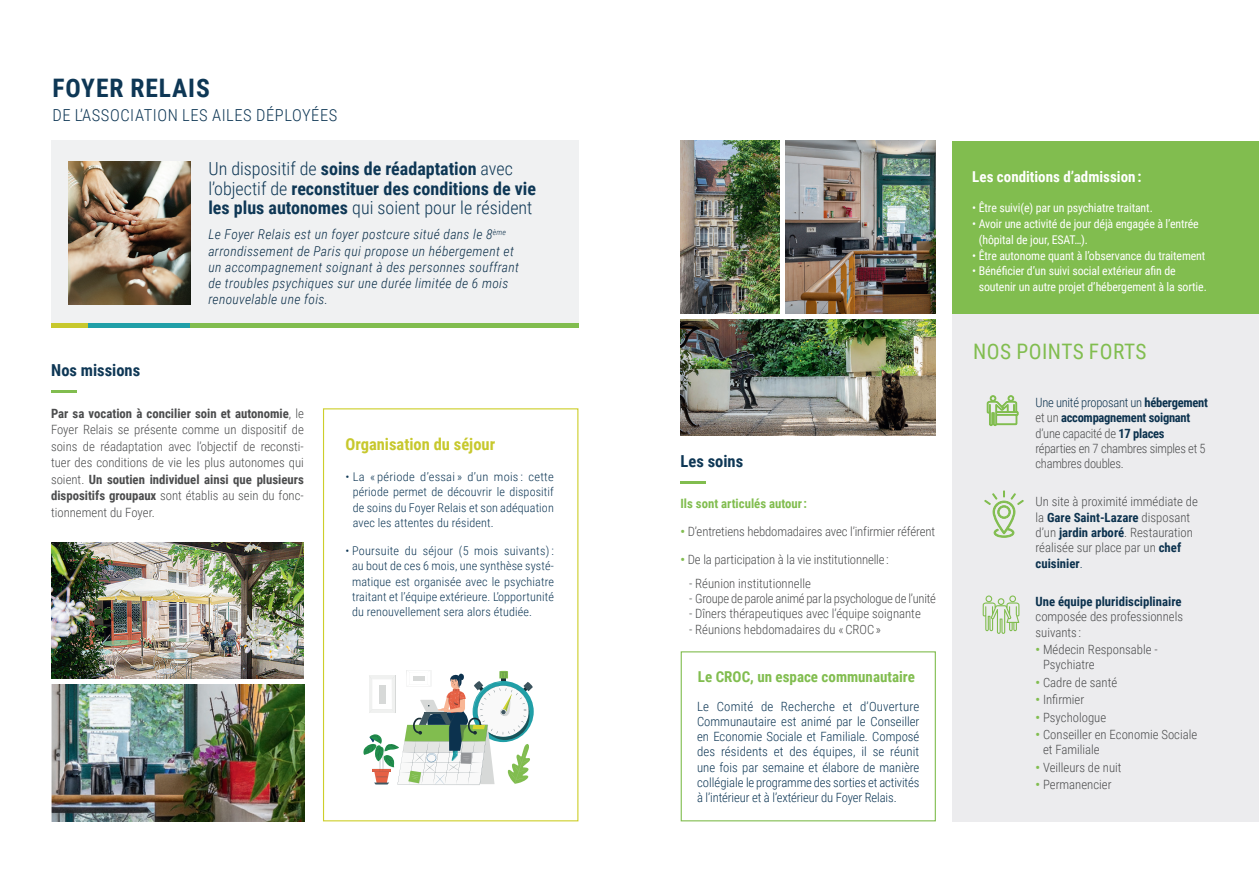
<style>
.page{position:relative;width:1259px;height:893px;background:#fff}
.page>*{position:absolute;margin:0;border:0;box-sizing:border-box;transform-origin:0 0}
.Titre{font:700 25.5px "Roboto Condensed";letter-spacing:.035em;color:#0e3755}
.Points_forts{font:21.3px "Roboto Condensed";letter-spacing:.025em;color:#81bd4f}
.t1{font:700 18px/19.5px "Roboto Condensed";color:#0e3755}
.Titre-2{font:300 16.5px "Roboto Condensed";letter-spacing:.035em;color:#0e3755}
.Titre_paragraphe_ok{font:700 16.5px "Roboto Condensed";color:#c7c82d}
.Titre_paragraphe_ok-2{font:700 16.5px "Roboto Condensed";color:#0e3755}
.Titre_paragraphe_ok-3{font:700 15px "Roboto Condensed";color:#81bd4f}
.Texte_courant{font:700 15px "Roboto Condensed";color:#fff}
.Chapeau{font:italic 300 13.5px/16.2px "Roboto Condensed";letter-spacing:.025em;color:#082c47}
.Texte_courant-2{font:300 12.75px/15.3px "Roboto Condensed";color:#4b4c4d}
.Texte_courant-3{font:300 12.75px/15.3px "Roboto Condensed";letter-spacing:-.01em;color:#0e3755;text-align:justify}
.Texte_courant-4{font:300 12.75px/15.3px "Roboto Condensed";letter-spacing:-.02em;color:#4b4c4d}
.Texte_courant-5{font:700 12.75px "Roboto Condensed";color:#81bd4f}
.Texte_courant-6{font:12px/15.8px "Roboto Condensed";letter-spacing:-.01em;color:#fff}
.Texte_courant-7{font:300 12px/15.3px "Roboto Condensed";letter-spacing:.01em;color:#0e3755;text-align:justify}
.Texte_courant-8{font:300 12px/15.3px "Roboto Condensed";letter-spacing:.01em;color:#0e3755;text-align:justify;scale:1.04 1}
.s1{font-weight:300}
.s2{font-weight:700}
.s3{font-weight:700;color:#81bd4f}
.s4{color:#0c324e}
.s5{font-weight:700;color:#0c324e}
</style>
<div class="page">
<div style="left:51px;top:140px;width:527px;height:186px;background:#f0f1f2"></div>
<div style="left:680px;top:651px;width:256px;height:170px;border:1px solid #81bd4f"></div>
<img style="left:68px;top:161px;width:123px;height:144px">
<hr style="left:51px;top:323px;width:38px;height:4px;background:#c7c82d">
<hr style="left:89px;top:323px;width:101px;height:4px;background:#209fa7">
<hr style="left:190px;top:323px;width:114px;height:4px;background:#81bd4f">
<hr style="left:304px;top:323px;width:274px;height:4px;background:#81bd4f">
<hr style="left:51px;top:390px;width:26px;height:3px;background:#81bd4f">
<svg style="left:363px;top:670px;width:170px;height:115px"></svg>
<hr style="left:680px;top:481px;width:26px;height:2px;background:#81bd4f">
<div style="left:953px;top:293px;width:306px;height:528px;background:#ececee"></div>
<svg style="left:982px;top:595px;width:37px;height:39px"></svg>
<svg style="left:987px;top:395px;width:31px;height:31px"></svg>
<img style="left:51px;top:542px;width:253px;height:137px">
<img style="left:51px;top:685px;width:253px;height:136px">
<img style="left:680px;top:140px;width:99px;height:173px">
<img style="left:785px;top:140px;width:150px;height:173px">
<img style="left:680px;top:320px;width:256px;height:115px">
<div style="left:952px;top:141px;width:307px;height:172px;background:#81bd4f"></div>
<div style="left:323px;top:408px;width:255px;height:413px;border:1px solid #cdce2a"></div>
<svg style="left:984px;top:491px;width:39px;height:46px"></svg>
<p class="Titre" style="left:53px;top:70px;width:159px">FOYER RELAIS</p>
<p class="Titre-2" style="left:52px;top:103px;width:286px">DE L’ASSOCIATION LES AILES DÉPLOYÉES</p>
<p class="Titre_paragraphe_ok-2" style="left:51px;top:358px;width:90px">Nos missions</p>
<p class="t1" style="left:208px;top:158px;width:329px"><span class="s1">Un dispositif de</span> soins de réadaptation <span class="s1">avec l’objectif de</span> reconstituer des conditions de vie les plus autonomes <span class="s1">qui soient pour le résident</span></p>
<p class="Chapeau" style="left:208px;top:226px;width:312px">Le Foyer Relais est un foyer postcure situé dans le 8<sup>ème </sup>arrondissement de Paris qui propose un hébergement et un accompagnement soignant à des personnes souffrant de troubles psychiques sur une durée limitée de 6 mois renouvelable une fois.</p>
<p class="Texte_courant-2" style="left:51px;top:405px;width:254px;line-height:16.5px;text-align:justify"><span class="s2">Par sa vocation à concilier soin et autonomie</span>, le Foyer Relais se présente comme un dispositif de soins de réadaptation avec l’objectif de reconsti&shy;tuer des conditions de vie les plus autonomes qui soient. <span class="s2">Un soutien individuel ainsi que plusieurs dispositifs groupaux</span> sont établis au sein du fonc&shy;tionnement du Foyer.</p>
<p class="Titre_paragraphe_ok" style="left:345px;top:432px;width:151px">Organisation du séjour</p>
<p class="Texte_courant-8" style="left:353px;top:469px;width:195px;text-indent:-7px">• La « période d’essai » d’un mois : cette période permet de découvrir le dispositif de soins du Foyer Relais et son adéquation avec les attentes du résident.</p>
<p class="Texte_courant-7" style="left:352px;top:543px;width:203px;text-indent:-7px">• Poursuite du séjour (5 mois suivants) : au bout de ces 6 mois, une synthèse systé&shy;matique est organisée avec le psychiatre traitant et l’équipe extérieure. L’opportunité du renouvellement sera alors étudiée.</p>
<p class="Titre_paragraphe_ok-2" style="left:680px;top:449px;width:64px">Les soins</p>
<p class="Texte_courant-5" style="left:680px;top:494px;width:128px">Ils sont articulés autour :</p>
<p class="Texte_courant-2" style="left:680px;top:523px;width:256px"><span class="s3">•</span> D’entretiens hebdomadaires avec l’infirmier référent</p>
<p class="Texte_courant-2" style="left:680px;top:551px;width:209px"><span class="s3">•</span> De la participation à la vie institutionnelle :</p>
<p class="Texte_courant-2" style="left:689px;top:575px;width:123px">- Réunion institutionnelle</p>
<p class="Texte_courant-4" style="left:689px;top:590px;width:248px">- Groupe de parole animé par la psychologue de l’unité</p>
<p class="Texte_courant-2" style="left:689px;top:606px;width:233px">- Dîners thérapeutiques avec l’équipe soignante</p>
<p class="Texte_courant-2" style="left:689px;top:621px;width:193px">- Réunions hebdomadaires du « CROC »</p>
<p class="Titre_paragraphe_ok-3" style="left:698px;top:666px;width:218px">Le CROC, un espace communautaire</p>
<p class="Texte_courant-3" style="left:697px;top:698px;width:224px">Le Comité de Recherche et d’Ouverture Communautaire est animé par le Conseiller en Economie Sociale et Familiale. Composé des résidents et des équipes, il se réunit une fois par semaine et élabore de manière collégiale le programme des sorties et activités à l’intérieur et à l’extérieur du Foyer Relais.</p>
<p class="Texte_courant" style="left:972px;top:166px;width:171px">Les conditions d’admission :</p>
<p class="Texte_courant-6" style="left:972px;top:200px;width:182px">• Être suivi(e) par un psychiatre traitant.</p>
<p class="Texte_courant-6" style="left:978px;top:216px;width:221px;text-indent:-6px">• Avoir une activité de jour déjà engagée à l’entrée (hôpital de jour, ESAT…).</p>
<p class="Texte_courant-6" style="left:972px;top:247px;width:235px">• Être autonome quant à l’observance du traitement</p>
<p class="Texte_courant-6" style="left:978px;top:263px;width:229px;text-indent:-6px">• Bénéficier d’un suivi social extérieur afin de soutenir un autre projet d’hébergement à la sortie.</p>
<p class="Points_forts" style="left:973px;top:337px;width:175px">NOS POINTS FORTS</p>
<p class="Texte_courant-4" style="left:1035px;top:394px;width:174px"><span class="s4">Une unité proposant un</span> <span class="s5">hébergement </span>et un <span class="s5">accompagnement soignant </span>d’une capacité de <span class="s5">17 places </span>réparties en 7 chambres simples et 5 chambres doubles.</p>
<p class="Texte_courant-2" style="left:1035px;top:494px;width:164px">Un site à proximité immédiate de la <span class="s5">Gare Saint-Lazare</span> disposant d’un <span class="s5">jardin arboré</span>. Restauration réalisée sur place par un <span class="s5">chef cuisinier</span><span class="s4">.</span></p>
<p class="Texte_courant-2" style="left:1035px;top:593px;width:149px"><span class="s5">Une équipe pluridisciplinaire </span>composée des professionnels suivants :</p>
<p class="Texte_courant-2" style="left:1043px;top:641px;width:116px;text-indent:-8px"><span class="s3">•</span> Médecin Responsable -<br>Psychiatre</p>
<p class="Texte_courant-2" style="left:1035px;top:674px;width:83px"><span class="s3">•</span> Cadre de santé</p>
<p class="Texte_courant-2" style="left:1035px;top:692px;width:50px"><span class="s3">•</span> Infirmier</p>
<p class="Texte_courant-2" style="left:1035px;top:709px;width:72px"><span class="s3">•</span> Psychologue</p>
<p class="Texte_courant-2" style="left:1043px;top:726px;width:156px;text-indent:-8px"><span class="s3">•</span> Conseiller en Economie Sociale et Familiale</p>
<p class="Texte_courant-2" style="left:1035px;top:759px;width:87px"><span class="s3">•</span> Veilleurs de nuit</p>
<p class="Texte_courant-2" style="left:1035px;top:777px;width:77px"><span class="s3">•</span> Permanencier</p>
</div>
